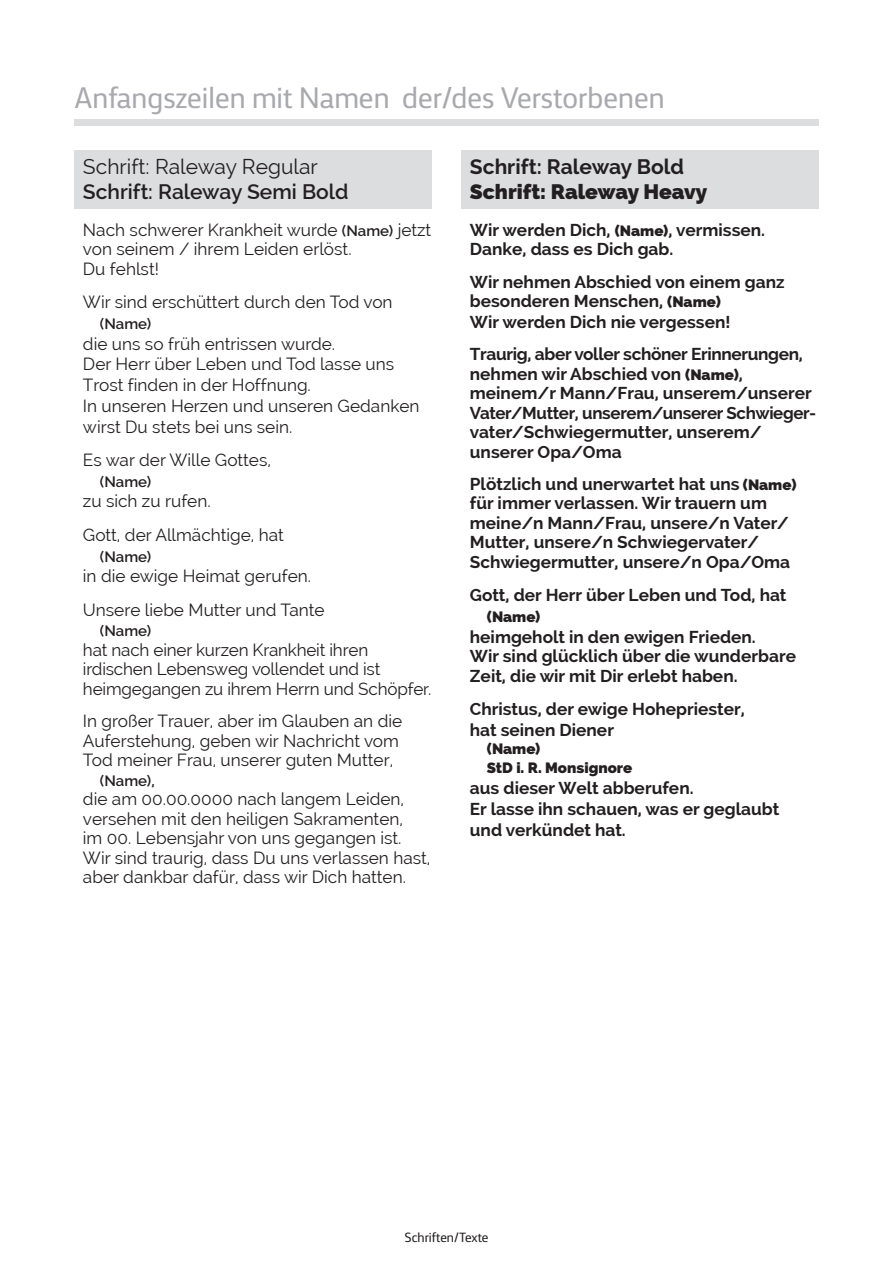
<style>
.page{position:relative;width:893px;height:1263px;background:#fff}
.page>*{position:absolute;margin:0;border:0;box-sizing:border-box;transform-origin:0 0}
.t1{font:30px "FS Silas Sans";color:#a8a9ad}
.t2{font:600 21px "Raleway";color:#231f20}
.t3{font:21px "Raleway";color:#231f20}
.t4{font:800 21px "Raleway";color:#231f20}
.t5{font:700 21px "Raleway";color:#231f20}
.t6{font:17.25px/19.5px "Raleway";color:#231f20}
.t7{font:700 17.25px/19.5px "Raleway";color:#231f20}
.t8{font:600 15px "Raleway";color:#231f20}
.t9{font:800 15px/19.5px "Raleway";color:#231f20}
.t10{font:13.5px "FS Silas Sans";color:#231f20}
.s1{font-weight:600;font-size:15px}
.s2{font-weight:800;font-size:15px}
</style>
<div class="page">
<div style="left:74px;top:150px;width:358px;height:58px;background:#dcdddf"></div>
<div style="left:461px;top:150px;width:358px;height:58px;background:#dcdddf"></div>
<div style="left:74px;top:119px;width:744px;height:6px;background:#dcdddf"></div>
<h1 class="t1" style="left:74px;top:73px;width:592px">Anfangszeilen mit Namen der/des Verstorbenen</h1>
<p class="t3" style="left:83px;top:154px;width:237px">Schrift: Raleway Regular</p>
<p class="t2" style="left:83px;top:180px;width:267px">Schrift: Raleway Semi Bold</p>
<p class="t6" style="left:83px;top:220px;width:350px">Nach schwerer Krankheit wurde <span class="s1">(Name)</span> jetzt von seinem / ihrem Leiden erlöst.<br>Du fehlst!</p>
<p class="t6" style="left:83px;top:292px;width:311px">Wir sind erschüttert durch den Tod von</p>
<p class="t8" style="left:100px;top:315px;width:53px">(Name)</p>
<p class="t6" style="left:83px;top:333px;width:338px;line-height:20.7px">die uns so früh entrissen wurde.<br>Der Herr über Leben und Tod lasse uns<br>Trost finden in der Hoffnung.<br>In unseren Herzen und unseren Gedanken wirst Du stets bei uns sein.</p>
<p class="t6" style="left:83px;top:450px;width:190px">Es war der Wille Gottes,</p>
<p class="t8" style="left:100px;top:473px;width:53px">(Name)</p>
<p class="t6" style="left:83px;top:485px;width:203px;line-height:33.5px">zu sich zu rufen.<br>Gott, der Allmächtige, hat</p>
<p class="t8" style="left:100px;top:548px;width:53px">(Name)</p>
<p class="t6" style="left:83px;top:559px;width:243px;line-height:33.5px">in die ewige Heimat gerufen.<br>Unsere liebe Mutter und Tante</p>
<p class="t8" style="left:100px;top:623px;width:53px">(Name)</p>
<p class="t6" style="left:83px;top:640px;width:350px">hat nach einer kurzen Krankheit ihren irdischen Lebensweg vollendet und ist heimgegangen zu ihrem Herrn und Schöpfer.</p>
<p class="t6" style="left:83px;top:711px;width:321px">In großer Trauer, aber im Glauben an die<br>Auferstehung, geben wir Nachricht vom<br>Tod meiner Frau, unserer guten Mutter,</p>
<p class="t8" style="left:100px;top:772px;width:56px">(Name),</p>
<p class="t6" style="left:83px;top:789px;width:349px">die am 00.00.0000 nach langem Leiden, versehen mit den heiligen Sakramenten,<br>im 00. Lebensjahr von uns gegangen ist.<br>Wir sind traurig, dass Du uns verlassen hast, aber dankbar dafür, dass wir Dich hatten.</p>
<p class="t5" style="left:470px;top:154px;width:216px">Schrift: Raleway Bold</p>
<p class="t4" style="left:470px;top:180px;width:239px">Schrift: Raleway Heavy</p>
<p class="t7" style="left:470px;top:220px;width:297px">Wir werden Dich, <span class="s2">(Name)</span>, vermissen.<br>Danke, dass es Dich gab.</p>
<p class="t7" style="left:470px;top:272px;width:316px;line-height:20.1px">Wir nehmen Abschied von einem ganz besonderen Menschen, <span class="s2">(Name)<br></span>Wir werden Dich nie vergessen!</p>
<p class="t7" style="left:470px;top:344px;width:348px">Traurig, aber voller schöner Erinnerungen, nehmen wir Abschied von <span class="s2">(Name)</span>, meinem/r Mann/Frau, unserem/unserer Vater/Mutter, unserem/unserer Schwieger&shy;vater/Schwiegermutter, unserem/ unserer Opa/Oma</p>
<p class="t7" style="left:470px;top:474px;width:328px">Plötzlich und unerwartet hat uns <span class="s2">(Name) </span>für immer verlassen. Wir trauern um meine/n Mann/Frau, unsere/n Vater/ Mutter, unsere/n Schwiegervater/ Schwiegermutter, unsere/n Opa/Oma</p>
<p class="t7" style="left:470px;top:586px;width:318px">Gott, der Herr über Leben und Tod, hat</p>
<p class="t9" style="left:487px;top:607px;width:55px">(Name)</p>
<p class="t7" style="left:470px;top:627px;width:328px">heimgeholt in den ewigen Frieden.<br>Wir sind glücklich über die wunderbare<br>Zeit, die wir mit Dir erlebt haben.</p>
<p class="t7" style="left:470px;top:699px;width:277px;line-height:20.7px">Christus, der ewige Hohepriester, hat seinen Diener</p>
<p class="t9" style="left:487px;top:739px;width:147px">(Name)<br>StD i. R. Monsignore</p>
<p class="t7" style="left:470px;top:778px;width:311px;line-height:20.7px">aus dieser Welt abberufen.<br>Er lasse ihn schauen, was er geglaubt und verkündet hat.</p>
<p class="t10" style="left:404px;top:1226px;width:86px">Schriften/Texte</p>
</div>
